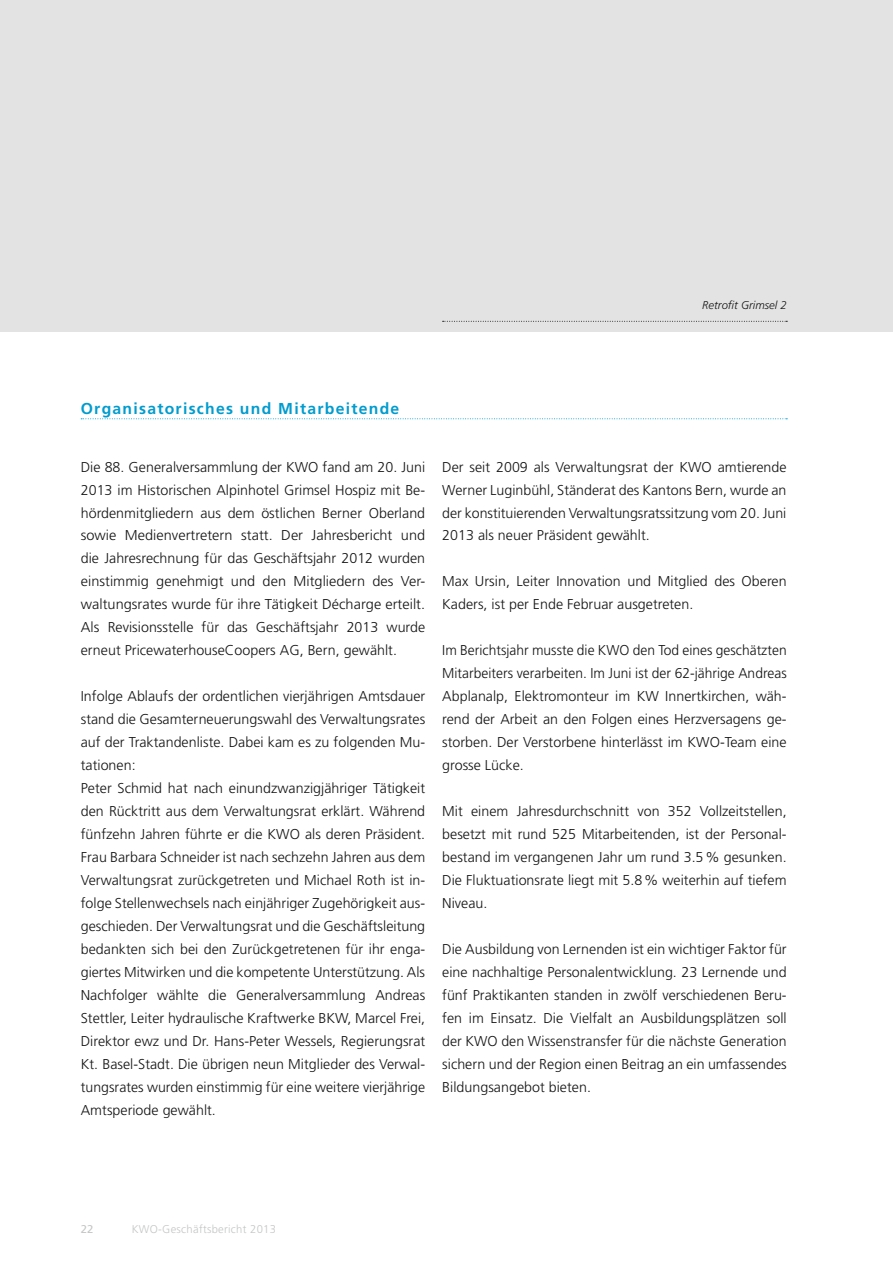
<style>
.page{position:relative;width:893px;height:1263px;background:#fff}
.page>*{position:absolute;margin:0;border:0;box-sizing:border-box;transform-origin:0 0}
.t1{font:700 15.75px "Frutiger LT Std";letter-spacing:.08em;color:#009ccf}
.t2{font:300 14.25px/23px "Frutiger LT Std";color:#131413;text-align:justify}
.t3{font:300 11.25px "Frutiger LT Std";letter-spacing:.025em;color:#c4c5c5}
.t4{font:italic 300 11.25px "Frutiger LT Std";color:#131413}
.t5{font:11.25px "Frutiger LT Std";color:#c4c5c5}
</style>
<div class="page">
<div style="left:0;top:0;width:893px;height:332px;background:#e3e3e3"></div>
<svg style="left:81px;top:418px;width:706px;height:1px"></svg>
<svg style="left:443px;top:321px;width:344px;height:1px"></svg>
<p class="t4" style="left:702px;top:298px;width:86px">Retrofit Grimsel 2</p>
<p class="t1" style="left:81px;top:399px;width:320px">Organisatorisches und Mitarbeitende</p>
<p class="t2" style="left:81px;top:455px;width:346px">Die 88. Generalversammlung der KWO fand am 20. Juni 2013 im Historischen Alpinhotel Grimsel Hospiz mit Be&shy;hördenmitgliedern aus dem östlichen Berner Oberland sowie Medienvertretern statt. Der Jahresbericht und die Jahresrechnung für das Geschäftsjahr 2012 wurden einstimmig genehmigt und den Mitgliedern des Ver&shy;waltungsrates wurde für ihre Tätigkeit Décharge erteilt.<br>Als Revisionsstelle für das Geschäftsjahr 2013 wurde erneut PricewaterhouseCoopers AG, Bern, gewählt.</p>
<p class="t2" style="left:81px;top:685px;width:346px;text-align:left">Infolge Ablaufs der ordentlichen vierjährigen Amtsdauer stand die Gesamterneuerungswahl des Verwaltungsrates auf der Traktandenliste. Dabei kam es zu folgenden Mu&shy;tationen:<br>Peter Schmid hat nach einundzwanzigjähriger Tätigkeit den Rücktritt aus dem Verwaltungsrat erklärt. Während fünfzehn Jahren führte er die KWO als deren Präsident.<br>Frau Barbara Schneider ist nach sechzehn Jahren aus dem Verwaltungsrat zurückgetreten und Michael Roth ist in&shy;folge Stellenwechsels nach einjähriger Zugehörigkeit aus&shy;geschieden. Der Verwaltungsrat und die Geschäftsleitung bedankten sich bei den Zurückgetretenen für ihr enga&shy;giertes Mitwirken und die kompetente Unterstützung. Als Nachfolger wählte die Generalversammlung Andreas Stettler, Leiter hydraulische Kraftwerke BKW, Marcel Frei, Direktor ewz und Dr. Hans-Peter Wessels, Regierungsrat Kt. Basel-Stadt. Die übrigen neun Mitglieder des Verwal&shy;tungsrates wurden einstimmig für eine weitere vierjährige Amtsperiode gewählt.</p>
<p class="t2" style="left:442px;top:455px;width:346px">Der seit 2009 als Verwaltungsrat der KWO amtierende Werner Luginbühl, Ständerat des Kantons Bern, wurde an der konstituierenden Verwaltungsratssitzung vom 20. Juni 2013 als neuer Präsident gewählt.</p>
<p class="t2" style="left:442px;top:570px;width:346px">Max Ursin, Leiter Innovation und Mitglied des Oberen<br>Kaders, ist per Ende Februar ausgetreten.</p>
<p class="t2" style="left:442px;top:639px;width:346px">Im Berichtsjahr musste die KWO den Tod eines geschätzten Mitarbeiters verarbeiten. Im Juni ist der 62-jährige Andreas Abplanalp, Elektromonteur im KW Innertkirchen, wäh&shy;rend der Arbeit an den Folgen eines Herzversagens ge&shy;storben. Der Verstorbene hinterlässt im KWO-Team eine grosse Lücke.</p>
<p class="t2" style="left:442px;top:800px;width:346px">Mit einem Jahresdurchschnitt von 352 Vollzeitstellen, besetzt mit rund 525 Mitarbeitenden, ist der Personal&shy;bestand im vergangenen Jahr um rund 3.5% gesunken.<br>Die Fluktuationsrate liegt mit 5.8% weiterhin auf tiefem Niveau.</p>
<p class="t2" style="left:442px;top:938px;width:346px">Die Ausbildung von Lernenden ist ein wichtiger Faktor für eine nachhaltige Personalentwicklung. 23 Lernende und fünf Praktikanten standen in zwölf verschiedenen Beru&shy;fen im Einsatz. Die Vielfalt an Ausbildungsplätzen soll der KWO den Wissenstransfer für die nächste Generation sichern und der Region einen Beitrag an ein umfassendes Bildungsangebot bieten.</p>
<p class="t5" style="left:81px;top:1222px;width:14px">22</p>
<p class="t3" style="left:132px;top:1223px;width:146px">KWO-Geschäftsbericht 2013</p>
</div>
